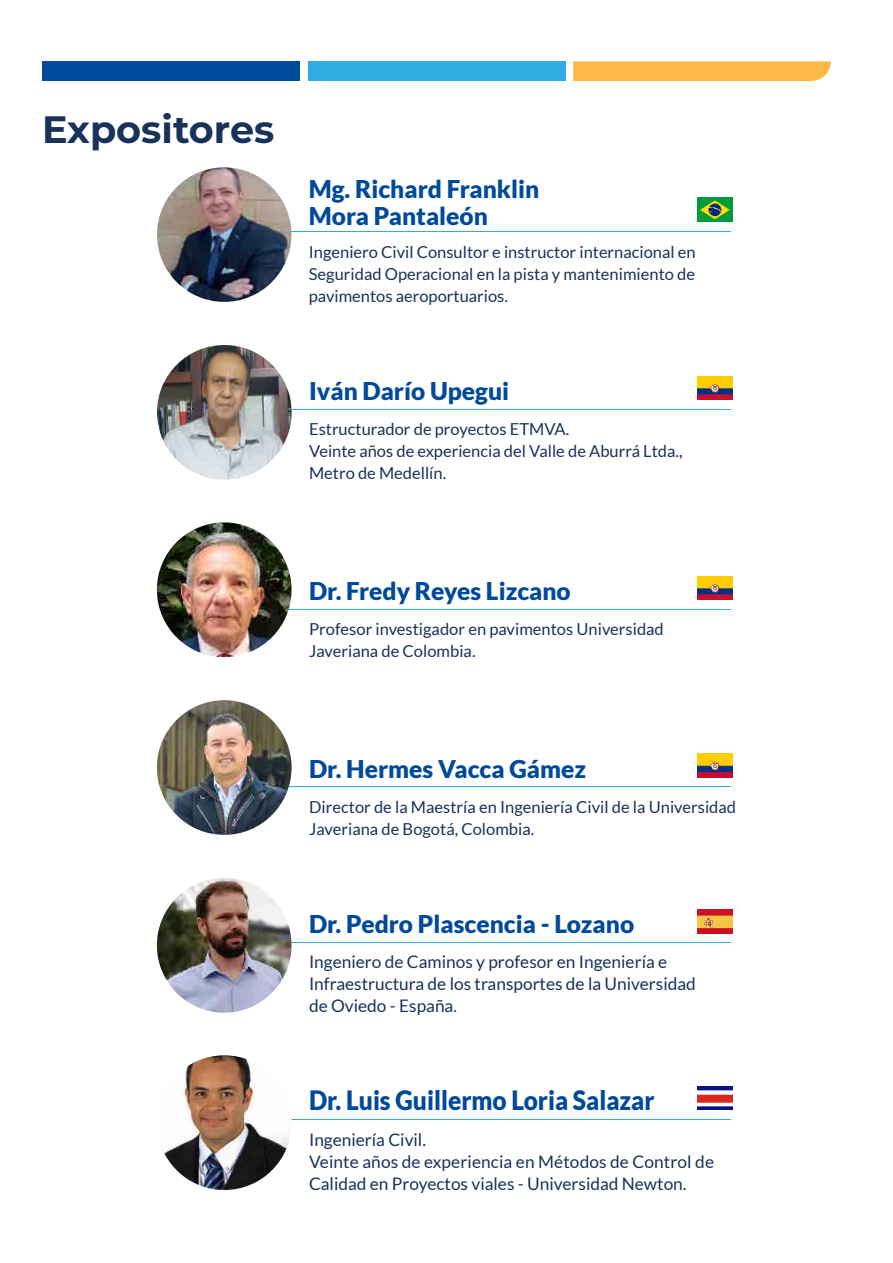
<style>
.page{position:relative;width:893px;height:1263px;background:#fff}
.page>*{position:absolute;margin:0;border:0;box-sizing:border-box;transform-origin:0 0}
.t1{font:700 38.1px "Montserrat";color:#193259}
.t2{font:900 26.7px "Lato";color:#004a9b;scale:.92 1}
.t3{font:900 24.45px/27px "Lato";color:#004a9b}
.t4{font:17.25px/22px "Lato";color:#193259}
.t5{font:16.5px/22px "Lato";color:#193259}
.s1{font-size:16.5px}
</style>
<div class="page">
<div style="left:42px;top:61px;width:258px;height:20px;background:#004a9b"></div>
<div style="left:309px;top:61px;width:257px;height:20px;background:#30ace2"></div>
<svg style="left:573px;top:61px;width:258px;height:20px;background:#ffba4c"></svg>
<img style="left:697px;top:198px;width:36px;height:23px">
<img style="left:697px;top:376px;width:36px;height:24px">
<img style="left:697px;top:909px;width:36px;height:24px">
<img style="left:697px;top:1086px;width:36px;height:24px">
<hr style="left:283px;top:231px;width:447px;height:1px;background:#30ace2">
<img style="left:157px;top:167px;width:134px;height:135px">
<hr style="left:283px;top:409px;width:448px;height:1px;background:#30ace2">
<img style="left:157px;top:345px;width:135px;height:135px;border-radius:67px">
<img style="left:697px;top:576px;width:36px;height:24px">
<hr style="left:283px;top:609px;width:448px;height:1px;background:#30ace2">
<img style="left:157px;top:522px;width:135px;height:135px;border-radius:67px">
<img style="left:697px;top:754px;width:36px;height:24px">
<hr style="left:283px;top:786px;width:448px;height:1px;background:#30ace2">
<hr style="left:283px;top:942px;width:448px;height:1px;background:#30ace2">
<img style="left:157px;top:878px;width:135px;height:135px;border-radius:67px">
<hr style="left:283px;top:1119px;width:448px;height:1px;background:#30ace2">
<img style="left:157px;top:1055px;width:135px;height:135px;border-radius:67px">
<img style="left:157px;top:700px;width:135px;height:135px;border-radius:67px">
<h1 class="t1" style="left:42px;top:102px;width:234px">Expositores</h1>
<h3 class="t3" style="left:309px;top:175px;width:232px">Mg. Richard Franklin<br>Mora Pantaleón</h3>
<p class="t5" style="left:309px;top:241px;width:388px;text-align:justify">Ingeniero Civil Consultor e instructor internacional en Seguridad Operacional en la pista y mantenimiento de pavimentos aeroportuarios.</p>
<h3 class="t3" style="left:309px;top:377px;width:202px">Iván Darío Upegui</h3>
<p class="t5" style="left:309px;top:418px;width:375px">Estructurador de proyectos ETMVA.<br>Veinte años de experiencia del Valle de Aburrá Ltda.,<br>Metro de Medellín.</p>
<h3 class="t3" style="left:309px;top:577px;width:263px">Dr. Fredy Reyes Lizcano</h3>
<p class="t5" style="left:309px;top:618px;width:356px">Profesor investigador en pavimentos Universidad<br>Javeriana de Colombia.</p>
<h3 class="t3" style="left:309px;top:755px;width:279px">Dr. Hermes Vacca Gámez</h3>
<p class="t5" style="left:309px;top:796px;width:428px">Director de la Maestría en Ingeniería Civil de la Universidad<br>Javeriana de Bogotá, Colombia.</p>
<h3 class="t3" style="left:309px;top:910px;width:327px">Dr. Pedro Plascencia - Lozano</h3>
<p class="t4" style="left:309px;top:951px;width:388px">Ingeniero de Caminos y profesor en Ingeniería e<br>Infraestructura de los transportes de la Universidad de Oviedo - España<span class="s1">.</span></p>
<h2 class="t2" style="left:309px;top:1085px;width:377px">Dr. Luis Guillermo Loria Salazar</h2>
<p class="t4" style="left:309px;top:1128px;width:407px">Ingeniería Civil.<br>Veinte años de experiencia en Métodos de Control de<br>Calidad en Proyectos viales - Universidad Newton.</p>
</div>
